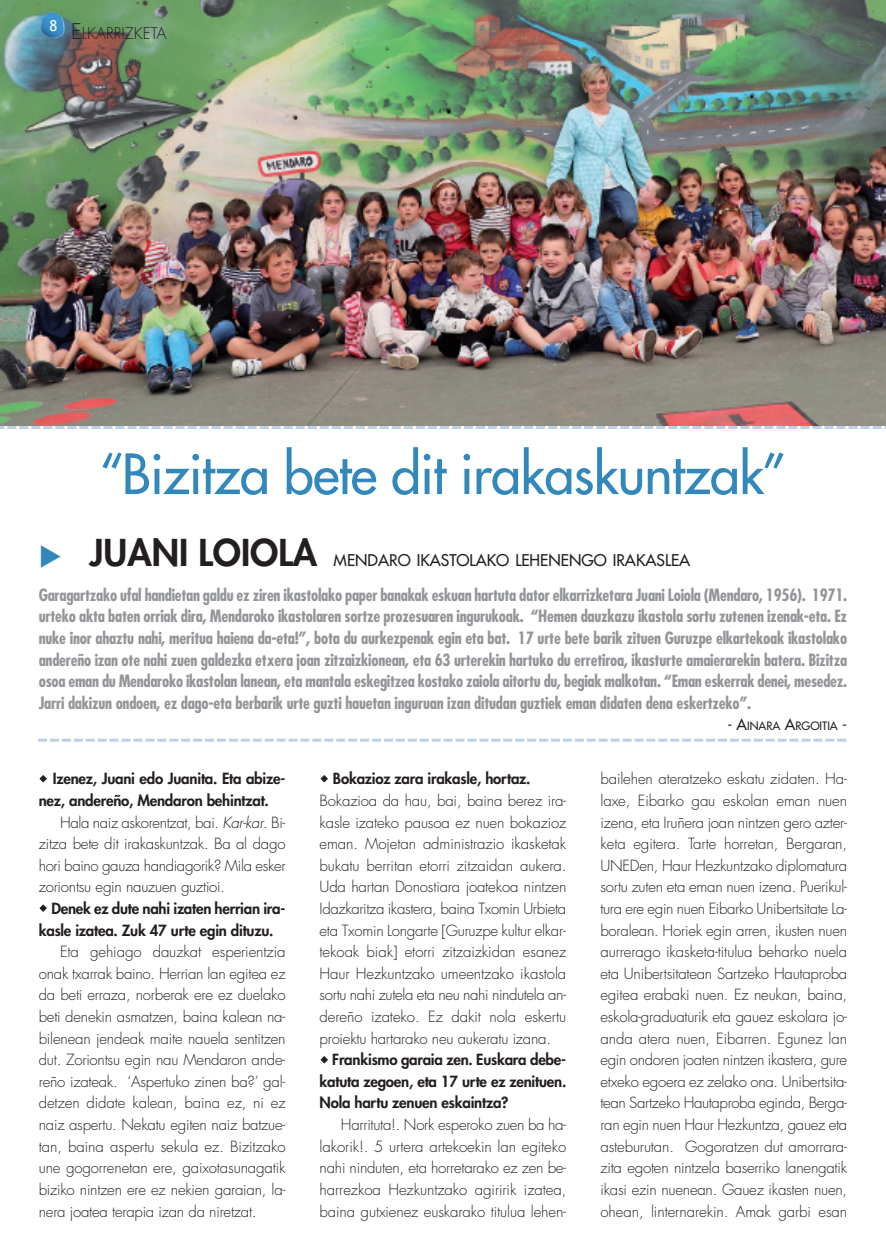
<style>
.page{position:relative;width:886px;height:1256px;background:#fff}
.page>*{position:absolute;margin:0;border:0;box-sizing:border-box;transform-origin:0 0}
.t1{font:54px "Futura";letter-spacing:-.015em;color:#3287bb}
.t2{font:800 36px "Futura";color:#231f20}
.t3{font:700 condensed 16.5px/21.6px "Futura";letter-spacing:-.015em;color:#939598;text-align:justify}
.t4{font:15.75px "Futura";color:#231f20}
.t5{font:300 15.75px "Futura";color:#231f20}
.t6{font:300 15px/21.6px "Futura";letter-spacing:-.015em;color:#231f20;text-align:justify}
.t7{font:800 15px/21.6px "Futura";letter-spacing:-.015em;color:#231f20}
.t8{font:15px "Trebuchet MS";color:#fff}
.t9{font:11.25px "Futura";color:#231f20}
.s1{font-size:21px}
.s2{color:#3287bb}
.s3{font-style:italic}
.s4{font-size:15px}
</style>
<div class="page">
<svg style="left:38px;top:738px;width:808px;height:3px"></svg>
<img style="left:0;top:0;width:885px;height:426px">
<svg style="left:0;top:426px;width:885px;height:3px"></svg>
<img style="left:40px;top:12px;width:25px;height:27px">
<p class="t8" style="left:50px;top:17px;width:9px">8</p>
<p class="t5" style="left:71px;top:26px;width:97px"><span class="s1">E</span>LKARRIZKETA</p>
<h1 class="t1" style="left:99px;top:447px;width:689px">“Bizitza bete dit irakaskuntzak”</h1>
<h2 class="t2" style="left:39px;top:535px;width:280px"><span class="s2">◆</span> JUANI LOIOLA</h2>
<p class="t4" style="left:333px;top:552px;width:358px">MENDARO IKASTOLAKO LEHENENGO IRAKASLEA</p>
<p class="t3" style="left:39px;top:585px;width:809px">Garagartzako ufal handietan galdu ez ziren ikastolako paper banakak eskuan hartuta dator elkarrizketara Juani Loiola (Mendaro, 1956). 1971. urteko akta baten orriak dira, Mendaroko ikastolaren sortze prozesuaren ingurukoak. “Hemen dauzkazu ikastola sortu zutenen izenak-eta. Ez nuke inor ahaztu nahi, meritua haiena da-eta!”, bota du aurkezpenak egin eta bat. 17 urte bete barik zituen Guruzpe elkartekoak ikastolako andereño izan ote nahi zuen galdezka etxera joan zitzaizkionean, eta 63 urterekin hartuko du erretiroa, ikasturte amaierarekin batera. Bizitza osoa eman du Mendaroko ikastolan lanean, eta mantala eskegitzea kostako zaiola aitortu du, begiak malkotan. “Eman eskerrak denei, mesedez.<br>Jarri dakizun ondoen, ez dago-eta berbarik urte guzti hauetan inguruan izan ditudan guztiek eman didaten dena eskertzeko”.</p>
<p class="t7" style="left:39px;top:769px;width:248px;text-indent:14px">Izenez, Juani edo Juanita. Eta abize&shy;nez, andereño, Mendaron behintzat.</p>
<p class="t6" style="left:39px;top:812px;width:248px;text-indent:21px">Hala naiz askorentzat, bai. <span class="s3">Kar-kar</span>. Bi&shy;zitza bete dit irakaskuntzak. Ba al dago hori baino gauza handiagorik? Mila esker zoriontsu egin nauzuen guztioi.</p>
<p class="t7" style="left:39px;top:898px;width:248px;text-indent:13px">Denek ez dute nahi izaten herrian ira&shy;kasle izatea. Zuk 47 urte egin dituzu.</p>
<p class="t6" style="left:39px;top:942px;width:248px;text-indent:21px">Eta gehiago dauzkat esperientzia onak txarrak baino. Herrian lan egitea ez da beti erraza, norberak ere ez duelako beti denekin asmatzen, baina kalean na&shy;bilenean jendeak maite nauela sentitzen dut. Zoriontsu egin nau Mendaron ande&shy;reño izateak. ‘Aspertuko zinen ba?’ gal&shy;detzen didate kalean, baina ez, ni ez naiz aspertu. Nekatu egiten naiz batzue&shy;tan, baina aspertu sekula ez. Bizitzako une gogorrenetan ere, gaixotasunagatik biziko nintzen ere ez nekien garaian, la&shy;nera joatea terapia izan da niretzat.</p>
<p class="t7" style="left:333px;top:769px;width:199px">Bokazioz zara irakasle, hortaz.</p>
<p class="t6" style="left:319px;top:790px;width:248px">Bokazioa da hau, bai, baina berez ira&shy;kasle izateko pausoa ez nuen bokazioz eman. Mojetan administrazio ikasketak bukatu berritan etorri zitzaidan aukera.<br>Uda hartan Donostiara joatekoa nintzen Idazkaritza ikastera, baina Txomin Urbieta eta Txomin Longarte [Guruzpe kultur elkar&shy;tekoak biak] etorri zitzaizkidan esanez Haur Hezkuntzako umeentzako ikastola sortu nahi zutela eta neu nahi nindutela an&shy;dereño izateko. Ez dakit nola eskertu proiektu hartarako neu aukeratu izana.</p>
<p class="t7" style="left:319px;top:1049px;width:248px;text-align:justify;text-indent:13px">Frankismo garaia zen. Euskara debe&shy;katuta zegoen, eta 17 urte ez zenituen.<br>Nola hartu zenuen eskaintza?</p>
<p class="t6" style="left:319px;top:1114px;width:248px;text-indent:21px">Harrituta!. Nork esperoko zuen ba ha&shy;lakorik!. 5 urtera artekoekin lan egiteko nahi ninduten, eta horretarako ez zen be&shy;harrezkoa Hezkuntzako agiririk izatea, baina gutxienez euskarako titulua lehen-</p>
<p class="t9" style="left:727px;top:720px;width:121px"><span class="s4">- A</span>INARA <span class="s4">A</span>RGOITIA <span class="s4">-</span></p>
<p class="t6" style="left:600px;top:769px;width:248px">bailehen ateratzeko eskatu zidaten. Ha&shy;laxe, Eibarko gau eskolan eman nuen izena, eta Iruñera joan nintzen gero azter&shy;keta egitera. Tarte horretan, Bergaran, UNEDen, Haur Hezkuntzako diplomatura sortu zuten eta eman nuen izena. Puerikul&shy;tura ere egin nuen Eibarko Unibertsitate La&shy;boralean. Horiek egin arren, ikusten nuen aurrerago ikasketa-titulua beharko nuela eta Unibertsitatean Sartzeko Hautaproba egitea erabaki nuen. Ez neukan, baina, eskola-graduaturik eta gauez eskolara jo&shy;anda atera nuen, Eibarren. Egunez lan egin ondoren joaten nintzen ikastera, gure etxeko egoera ez zelako ona. Unibertsita&shy;tean Sartzeko Hautaproba eginda, Berga&shy;ran egin nuen Haur Hezkuntza, gauez eta asteburutan. Gogoratzen dut amorrara&shy;zita egoten nintzela baserriko lanengatik ikasi ezin nuenean. Gauez ikasten nuen, ohean, linternarekin. Amak garbi esan</p>
</div>
